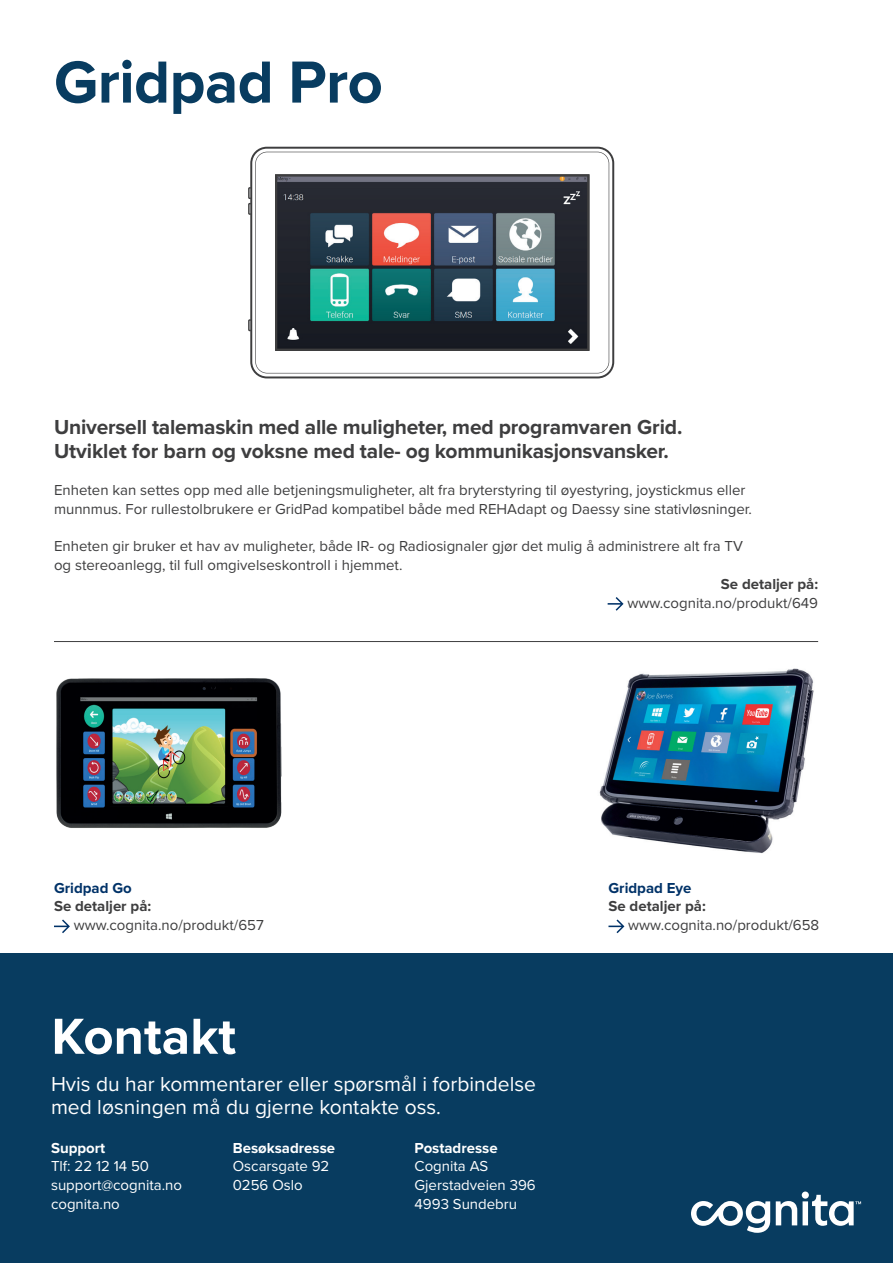
<style>
.page{position:relative;width:893px;height:1263px;background:#fff}
.page>*{position:absolute;margin:0;border:0;box-sizing:border-box;transform-origin:0 0}
.t1{font:700 61.5px "Proxima Nova";letter-spacing:-.01em;color:#083c60}
.t2{font:700 52.5px "Proxima Nova";color:#fff}
.t3{font:700 21px/24px "Proxima Nova";letter-spacing:-.01em;color:#3e3e3f}
.t4{font:21px/22.5px "Proxima Nova";color:#fff}
.t5{font:15px/18.8px "Proxima Nova";color:#3e3e3f}
.t6{font:15px/18.8px "Proxima Nova";color:#fff}
.t7{font:700 15px "Proxima Nova";color:#3e3e3f}
.t8{font:700 15px "Proxima Nova";color:#fff}
.t9{font:700 15px "Proxima Nova";color:#003268}
</style>
<div class="page">
<div style="left:0;top:954px;width:893px;height:309px;background:#083c60"></div>
<svg style="left:691px;top:1191px;width:170px;height:42px"></svg>
<svg style="left:250px;top:147px;width:364px;height:231px"></svg>
<svg style="left:255px;top:152px;width:354px;height:221px"></svg>
<svg style="left:248px;top:187px;width:3px;height:28px"></svg>
<svg style="left:248px;top:319px;width:3px;height:12px"></svg>
<svg style="left:275px;top:174px;width:314px;height:177px"></svg>
<svg style="left:54px;top:919px;width:16px;height:14px"></svg>
<svg style="left:608px;top:919px;width:16px;height:14px"></svg>
<img style="left:599px;top:641px;width:220px;height:212px">
<img style="left:56px;top:678px;width:226px;height:150px">
<hr style="left:54px;top:641px;width:764px;height:1px;background:#3e3e3f">
<svg style="left:608px;top:597px;width:16px;height:14px"></svg>
<h1 class="t1" style="left:54px;top:36px;width:330px">Gridpad Pro</h1>
<h3 class="t3" style="left:54px;top:415px;width:630px">Universell talemaskin med alle muligheter, med programvaren Grid.<br>Utviklet for barn og voksne med tale- og kommunikasjonsvansker.</h3>
<p class="t5" style="left:54px;top:480px;width:700px">Enheten kan settes opp med alle betjeningsmuligheter, alt fra bryterstyring til øyestyring, joystickmus eller munnmus. For rullestolbrukere er GridPad kompatibel både med REHAdapt og Daessy sine stativløsninger.</p>
<p class="t5" style="left:54px;top:536px;width:690px">Enheten gir bruker et hav av muligheter, både IR- og Radiosignaler gjør det mulig å administrere alt fra TV og stereoanlegg, til full omgivelseskontroll i hjemmet.</p>
<p class="t7" style="left:721px;top:573px;width:99px">Se detaljer på:</p>
<p class="t5" style="left:627px;top:593px;width:192px">www.cognita.no/produkt/649</p>
<p class="t9" style="left:54px;top:876px;width:79px">Gridpad Go</p>
<p class="t7" style="left:54px;top:895px;width:99px">Se detaljer på:</p>
<p class="t5" style="left:74px;top:915px;width:192px">www.cognita.no/produkt/657</p>
<h2 class="t2" style="left:51px;top:997px;width:186px">Kontakt</h2>
<h3 class="t4" style="left:51px;top:1072px;width:486px">Hvis du har kommentarer eller spørsmål i forbindelse med løsningen må du gjerne kontakte oss.</h3>
<p class="t8" style="left:51px;top:1136px;width:56px">Support</p>
<p class="t6" style="left:51px;top:1156px;width:133px">Tlf: 22 12 14 50 support@cognita.no cognita.no</p>
<p class="t8" style="left:233px;top:1136px;width:104px">Besøksadresse</p>
<p class="t6" style="left:233px;top:1156px;width:98px">Oscarsgate 92<br>0256 Oslo</p>
<p class="t8" style="left:415px;top:1136px;width:85px">Postadresse</p>
<p class="t6" style="left:415px;top:1156px;width:123px">Cognita AS<br>Gjerstadveien 396<br>4993 Sundebru</p>
<p class="t9" style="left:608px;top:876px;width:85px">Gridpad Eye</p>
<p class="t7" style="left:608px;top:895px;width:99px">Se detaljer på:</p>
<p class="t5" style="left:628px;top:915px;width:193px">www.cognita.no/produkt/658</p>
</div>
